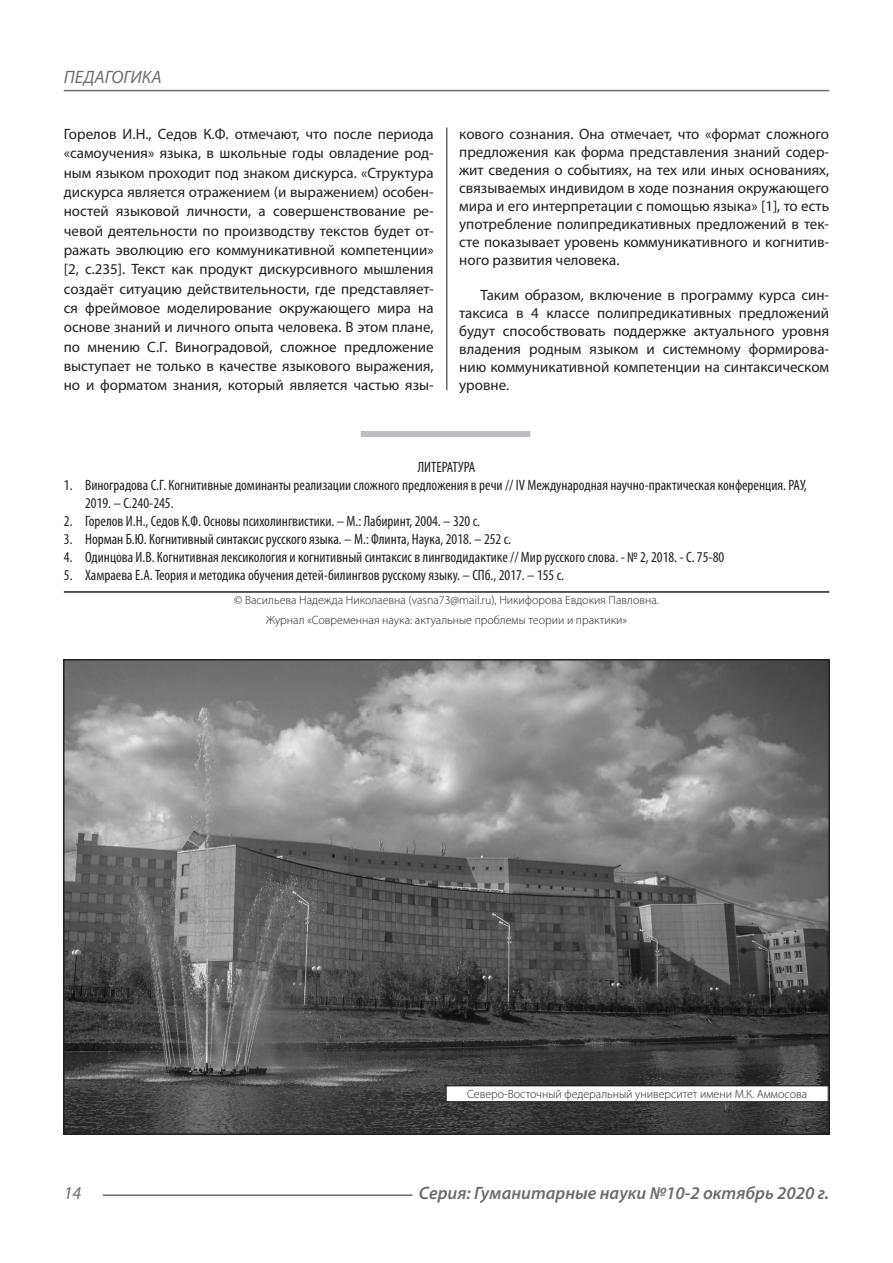
<style>
.page{position:relative;width:893px;height:1263px;background:#fff}
.page>*{position:absolute;margin:0;border:0;box-sizing:border-box;transform-origin:0 0}
.t1{font:italic 600 18px "Myriad Pro";color:#6c6d70}
.t2{font:italic 18px "Myriad Pro";color:#6c6d70}
.Статья_текст{font:15px/19.4px "Myriad Pro";color:#231f20;text-align:justify}
.Библиография_Литерат{font:condensed 15px/18px "Myriad Pro";color:#231f20}
.Автор_копирайт{font:300 12px "Myriad Pro";color:#231f20}
</style>
<div class="page">
<hr style="left:446px;top:128px;width:1px;height:1007px;background:#231f20">
<hr style="left:103px;top:1194px;width:309px;height:2px;background:#6c6d70">
<hr style="left:64px;top:90px;width:765px;height:1px;background:#6c6d70">
<div style="left:437px;top:391px;width:17px;height:756px;background:#fff"></div>
<div style="left:361px;top:431px;width:169px;height:6px;background:#bcbdc0"></div>
<hr style="left:64px;top:591px;width:765px;height:2px;background:#231f20">
<img style="left:66px;top:662px;width:761px;height:470px">
<div style="left:63px;top:659px;width:767px;height:476px;border:2px solid #231f20"></div>
<div style="left:446px;top:1086px;width:382px;height:16px;background:#fff"></div>
<div style="left:446px;top:1085px;width:383px;height:17px;border:1px solid #231f20"></div>
<p class="t2" style="left:64px;top:66px;width:100px">ПЕДАГОГИКА</p>
<p class="Статья_текст" style="left:64px;top:124px;width:371px">Горелов И.Н., Седов К.Ф. отмечают, что после периода «самоучения» языка, в школьные годы овладение род&shy;ным языком проходит под знаком дискурса. «Структура дискурса является отражением (и выражением) особен&shy;ностей языковой личности, а совершенствование ре&shy;чевой деятельности по производству текстов будет от&shy;ражать эволюцию его коммуникативной компетенции» [2, с.235]. Текст как продукт дискурсивного мышления создаёт ситуацию действительности, где представляет&shy;ся фреймовое моделирование окружающего мира на основе знаний и личного опыта человека. В этом плане, по мнению С.Г. Виноградовой, сложное предложение выступает не только в качестве языкового выражения, но и форматом знания, который является частью язы-</p>
<p class="Статья_текст" style="left:459px;top:125px;width:371px;line-height:18px">кового сознания. Она отмечает, что «формат сложного предложения как форма представления знаний содер&shy;жит сведения о событиях, на тех или иных основаниях, связываемых индивидом в ходе познания окружающего мира и его интерпретации с помощью языка» [1], то есть употребление полипредикативных предложений в тек&shy;сте показывает уровень коммуникативного и когнитив&shy;ного развития человека.</p>
<p class="Статья_текст" style="left:459px;top:286px;width:371px;line-height:18px;text-indent:21px">Таким образом, включение в программу курса син&shy;таксиса в 4 классе полипредикативных предложений будут способствовать поддержке актуального уровня владения родным языком и системному формирова&shy;нию коммуникативной компетенции на синтаксическом уровне.</p>
<p class="Библиография_Литерат" style="left:418px;top:458px;width:59px">ЛИТЕРАТУРА</p>
<p class="Библиография_Литерат" style="left:85px;top:476px;width:723px;text-indent:-21px">1. Виноградова С.Г. Когнитивные доминанты реализации сложного предложения в речи // IV Международная научно-практическая конференция. РАУ,<br>2019. – С.240-245.</p>
<p class="Библиография_Литерат" style="left:64px;top:512px;width:418px">2. Горелов И.Н., Седов К.Ф. Основы психолингвистики. – М.: Лабиринт, 2004. – 320 с.</p>
<p class="Библиография_Литерат" style="left:64px;top:530px;width:449px">3. Норман Б.Ю. Когнитивный синтаксис русского языка. – М.: Флинта, Наука, 2018. – 252 с.</p>
<p class="Библиография_Литерат" style="left:64px;top:548px;width:662px">4. Одинцова И.В. Когнитивная лексикология и когнитивный синтаксис в лингводидактике // Мир русского слова. - № 2, 2018. - С. 75-80</p>
<p class="Библиография_Литерат" style="left:64px;top:566px;width:502px">5. Хамраева Е.А. Теория и методика обучения детей-билингвов русскому языку. – СПб., 2017. – 155 с.</p>
<p class="Автор_копирайт" style="left:234px;top:593px;width:426px">© Васильева Надежда Николаевна (vasna73@mail.ru), Никифорова Евдокия Павловна.</p>
<p class="Автор_копирайт" style="left:266px;top:613px;width:363px">Журнал «Современная наука: актуальные проблемы теории и практики»</p>
<p class="Автор_копирайт" style="left:467px;top:1087px;width:341px">Северо-Восточный федеральный университет имени М.К. Аммосова</p>
<p class="t2" style="left:64px;top:1182px;width:19px">14</p>
<p class="t1" style="left:419px;top:1182px;width:412px">Серия: Гуманитарные науки №10-2 октябрь 2020 г.</p>
</div>
